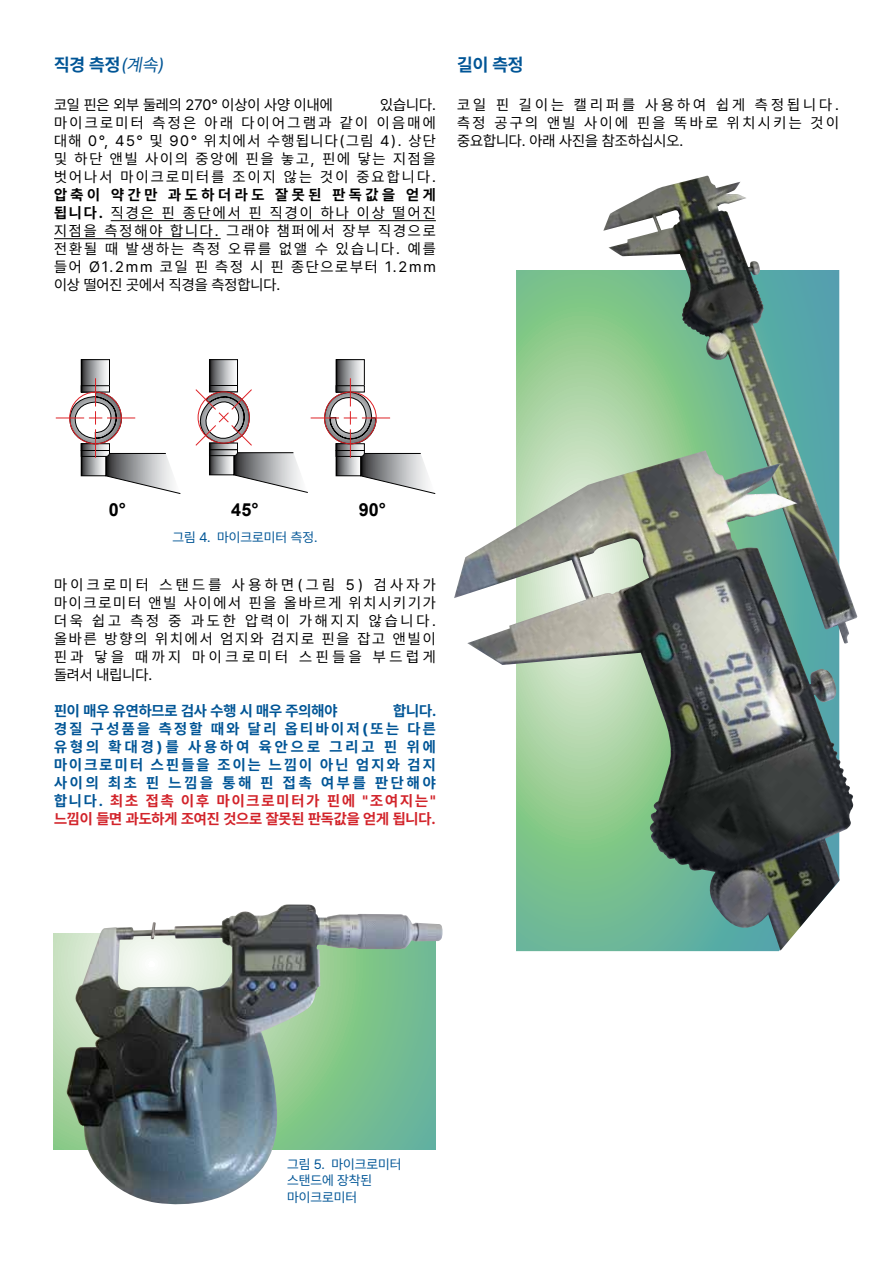
<style>
.page{position:relative;width:893px;height:1263px;background:#fff}
.page>*{position:absolute;margin:0;border:0;box-sizing:border-box;transform-origin:0 0}
.t1{font:700 18px "Pretendard";color:#005596}
.t2{font:700 18px "Arial";color:#000}
.t3{font:15px/18px "Pretendard";letter-spacing:.13em;color:#000;text-align:justify}
.t4{font:700 15px/18px "Pretendard";color:#005596;text-align:justify}
.t5{font:15px "Pretendard";color:#000}
.t6{font:13.5px/16.2px "Pretendard";color:#005596}
.s1{font-weight:400;font-style:italic}
.s2{font-weight:700}
.s3{color:#d2232a}
</style>
<div class="page">
<hr style="left:111px;top:220px;width:325px;height:1px;background:#000">
<hr style="left:54px;top:238px;width:167px;height:1px;background:#000">
<svg style="left:516px;top:270px;width:265px;height:681px"></svg>
<img style="left:603px;top:176px;width:254px;height:442px">
<img style="left:454px;top:450px;width:402px;height:500px">
<div style="left:54px;top:933px;width:382px;height:216px;background:linear-gradient(to bottom,#d8e7d0,#93cb8e)"></div>
<img style="left:66px;top:904px;width:377px;height:301px">
<svg style="left:83px;top:361px;width:24px;height:17px"></svg>
<div style="left:81px;top:359px;width:29px;height:33px;border:1px solid #000"></div>
<svg style="left:56px;top:378px;width:125px;height:116px"></svg>
<svg style="left:211px;top:361px;width:24px;height:17px"></svg>
<div style="left:209px;top:359px;width:29px;height:33px;border:1px solid #000"></div>
<svg style="left:338px;top:361px;width:24px;height:17px"></svg>
<div style="left:336px;top:359px;width:28px;height:33px;border:1px solid #000"></div>
<svg style="left:195px;top:378px;width:240px;height:116px"></svg>
<p class="t1" style="left:54px;top:51px;width:115px">직경 측정<span class="s1">(계속)</span></p>
<p class="t5" style="left:54px;top:94px;width:280px">코일 핀은 외부 둘레의 270° 이상이 사양 이내에</p>
<p class="t3" style="left:54px;top:96px;width:383px;text-indent:326px">있습니다. 마이크로미터 측정은 아래 다이어그램과 같이 이음매에 대해 0°, 45° 및 90° 위치에서 수행됩니다(그림 4). 상단 및 하단 앤빌 사이의 중앙에 핀을 놓고, 핀에 닿는 지점을 벗어나서 마이크로미터를 조이지 않는 것이 중요합니다.</p>
<p class="t3" style="left:54px;top:186px;width:383px"><span class="s2">압축이 약간만 과도하더라도 잘못된 판독값을 얻게 됩니다.</span> 직경은 핀 종단에서 핀 직경이 하나 이상 떨어진 지점을 측정해야 합니다. 그래야 챔퍼에서 장부 직경으로 전환될 때 발생하는 측정 오류를 없앨 수 있습니다. 예를 들어 Ø1.2mm 코일 핀 측정 시 핀 종단으로부터 1.2mm 이상 떨어진 곳에서 직경을 측정합니다.</p>
<p class="t1" style="left:457px;top:51px;width:68px">길이 측정</p>
<p class="t3" style="left:457px;top:96px;width:383px">코일 핀 길이는 캘리퍼를 사용하여 쉽게 측정됩니다. 측정 공구의 앤빌 사이에 핀을 똑바로 위치시키는 것이 중요합니다. 아래 사진을 참조하십시오.</p>
<p class="t2" style="left:109px;top:497px;width:19px">0°</p>
<p class="t2" style="left:231px;top:497px;width:29px">45°</p>
<p class="t2" style="left:359px;top:497px;width:29px">90°</p>
<p class="t6" style="left:172px;top:529px;width:146px">그림 4. 마이크로미터 측정.</p>
<p class="t3" style="left:54px;top:575px;width:383px">마이크로미터 스탠드를 사용하면(그림 5) 검사자가 마이크로미터 앤빌 사이에서 핀을 올바르게 위치시키기가 더욱 쉽고 측정 중 과도한 압력이 가해지지 않습니다. 올바른 방향의 위치에서 엄지와 검지로 핀을 잡고 앤빌이 핀과 닿을 때까지 마이크로미터 스핀들을 부드럽게 돌려서 내립니다.</p>
<p class="t4" style="left:54px;top:701px;width:285px">핀이 매우 유연하므로 검사 수행 시 매우 주의해야</p>
<p class="t4" style="left:54px;top:701px;width:384px;text-indent:339px">합니다. 경질 구성품을 측정할 때와 달리 옵티바이저(또는 다른 유형의 확대경)를 사용하여 육안으로 그리고 핀 위에 마이크로미터 스핀들을 조이는 느낌이 아닌 엄지와 검지 사이의 최초 핀 느낌을 통해 핀 접촉 여부를 판단해야 합니다. <span class="s3">최초 접촉 이후 마이크로미터가 핀에 "조여지는" 느낌이 들면 과도하게 조여진 것으로 잘못된 판독값을 얻게 됩니다.</span></p>
<p class="t6" style="left:287px;top:1156px;width:116px">그림 5. 마이크로미터 스탠드에 장착된 마이크로미터</p>
</div>
